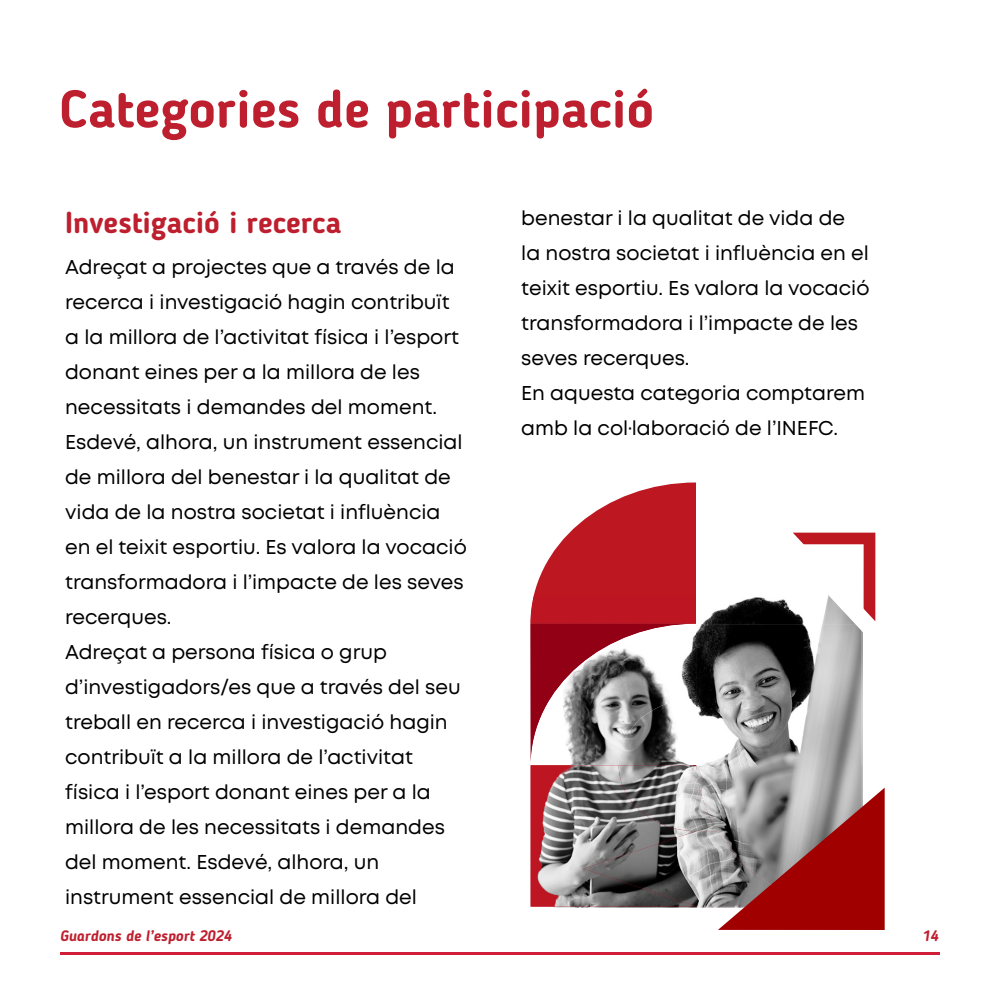
<style>
.page{position:relative;width:1000px;height:1000px;background:#fff}
.page>*{position:absolute;margin:0;border:0;box-sizing:border-box;transform-origin:0 0}
.t1{font:700 52.5px "Blogger Sans";color:#be1f2e}
.t2{font:700 30px "Blogger Sans";color:#be1f2e}
.t3{font:20px/35px "Mont";color:#000}
.t4{font:italic 700 15px "Blogger Sans";color:#be1f2e}
</style>
<div class="page">
<hr style="left:60px;top:952px;width:880px;height:3px;background:#d01e39">
<svg style="left:530px;top:483px;width:355px;height:447px"></svg>
<p class="t1" style="left:60px;top:77px;width:596px">Categories de participació</p>
<p class="t2" style="left:65px;top:204px;width:278px">Investigació i recerca</p>
<p class="t3" style="left:65px;top:250px;width:403px">Adreçat a projectes que a través de la recerca i investigació hagin contribuït a la millora de l’activitat física i l’esport donant eines per a la millora de les necessitats i demandes del moment.<br>Esdevé, alhora, un instrument essencial de millora del benestar i la qualitat de vida de la nostra societat i influència en el teixit esportiu. Es valora la vocació transformadora i l’impacte de les seves recerques.</p>
<p class="t3" style="left:65px;top:635px;width:397px">Adreçat a persona física o grup d’investigadors/es que a través del seu treball en recerca i investigació hagin contribuït a la millora de l’activitat física i l’esport donant eines per a la millora de les necessitats i demandes del moment. Esdevé, alhora, un instrument essencial de millora del</p>
<p class="t3" style="left:521px;top:200px;width:350px">benestar i la qualitat de vida de<br>la nostra societat i influència en el teixit esportiu. Es valora la vocació transformadora i l’impacte de les seves recerques.</p>
<p class="t3" style="left:521px;top:375px;width:345px">En aquesta categoria comptarem amb la col·laboració de l’INEFC.</p>
<p class="t4" style="left:60px;top:927px;width:173px">Guardons de l’esport 2024</p>
<p class="t4" style="left:922px;top:927px;width:18px">14</p>
</div>
